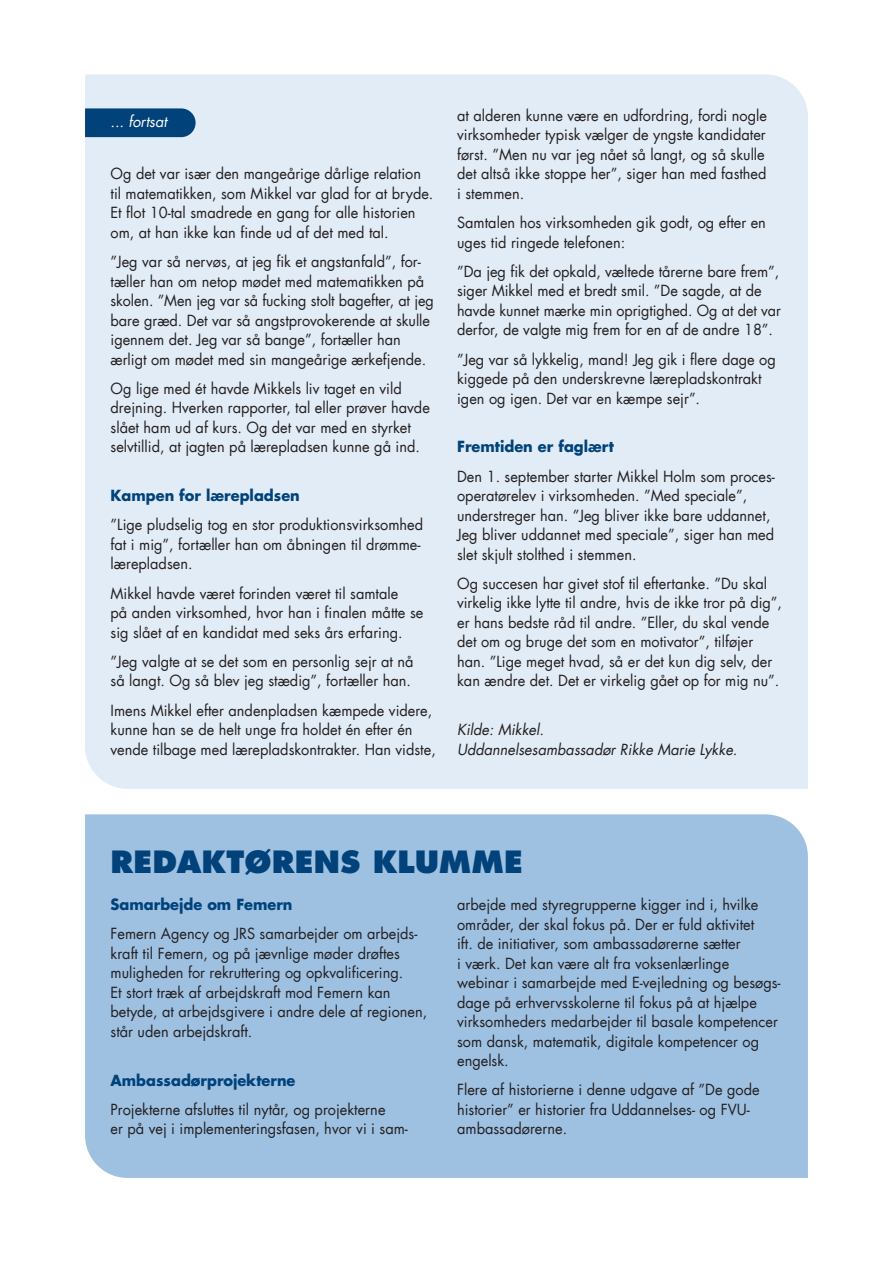
<style>
.page{position:relative;width:893px;height:1263px;background:#fff}
.page>*{position:absolute;margin:0;border:0;box-sizing:border-box;transform-origin:0 0}
.Overskrift_-_Nyt_des{font:800 30px "Futura LT";letter-spacing:.005em;color:#004279}
.Brødtekst_-_Nyt_desi{font:15px/19.5px "Futura LT";color:#231f20}
.Mellemrubrik_-_Nyt_d{font:700 15px "Futura LT";color:#004279}
.Kildeangivelse_-_Nyt{font:italic 15px/19.5px "Futura LT";color:#231f20}
.Kildeangivelse_-_Nyt-2{font:italic 15px "Futura LT";color:#fff}
</style>
<div class="page">
<div style="left:85px;top:74px;width:723px;height:715px;background:#e2ecf6"></div>
<svg style="left:85px;top:108px;width:111px;height:29px"></svg>
<div style="left:85px;top:814px;width:723px;height:364px;background:#9ec1e2"></div>
<p class="Kildeangivelse_-_Nyt-2" style="left:111px;top:112px;width:58px">... fortsat</p>
<p class="Brødtekst_-_Nyt_desi" style="left:111px;top:164px;width:324px">Og det var især den mangeårige dårlige relation til matematikken, som Mikkel var glad for at bryde.<br>Et flot 10-tal smadrede en gang for alle historien om, at han ikke kan finde ud af det med tal.</p>
<p class="Brødtekst_-_Nyt_desi" style="left:111px;top:252px;width:325px">”Jeg var så nervøs, at jeg fik et angstanfald”, for-- tæller han om netop mødet med matematikken på skolen. ”Men jeg var så fucking stolt bagefter, at jeg bare græd. Det var så angstprovokerende at skulle igennem det. Jeg var så bange”, fortæller han ærligt om mødet med sin mangeårige ærkefjende.</p>
<p class="Brødtekst_-_Nyt_desi" style="left:111px;top:379px;width:321px">Og lige med ét havde Mikkels liv taget en vild drejning. Hverken rapporter, tal eller prøver havde slået ham ud af kurs. Og det var med en styrket selvtillid, at jagten på lærepladsen kunne gå ind.</p>
<h3 class="Mellemrubrik_-_Nyt_d" style="left:111px;top:485px;width:191px">Kampen for lærepladsen</h3>
<p class="Brødtekst_-_Nyt_desi" style="left:111px;top:515px;width:314px">”Lige pludselig tog en stor produktionsvirksomhed fat i mig”, fortæller han om åbningen til drømme&shy;lærepladsen.</p>
<p class="Brødtekst_-_Nyt_desi" style="left:111px;top:583px;width:314px">Mikkel havde været forinden været til samtale<br>på anden virksomhed, hvor han i finalen måtte se sig slået af en kandidat med seks års erfaring.</p>
<p class="Brødtekst_-_Nyt_desi" style="left:111px;top:652px;width:305px">”Jeg valgte at se det som en personlig sejr at nå så langt. Og så blev jeg stædig”, fortæller han.</p>
<p class="Brødtekst_-_Nyt_desi" style="left:111px;top:700px;width:327px">Imens Mikkel efter andenpladsen kæmpede videre, kunne han se de helt unge fra holdet én efter én vende tilbage med lærepladskontrakter. Han vidste,</p>
<p class="Brødtekst_-_Nyt_desi" style="left:457px;top:106px;width:311px">at alderen kunne være en udfordring, fordi nogle virksomheder typisk vælger de yngste kandidater først. ”Men nu var jeg nået så langt, og så skulle det altså ikke stoppe her”, siger han med fasthed i stemmen.</p>
<p class="Brødtekst_-_Nyt_desi" style="left:457px;top:213px;width:310px">Samtalen hos virksomheden gik godt, og efter en uges tid ringede telefonen:</p>
<p class="Brødtekst_-_Nyt_desi" style="left:457px;top:262px;width:325px">”Da jeg fik det opkald, væltede tårerne bare frem”, siger Mikkel med et bredt smil. ”De sagde, at de havde kunnet mærke min oprigtighed. Og at det var derfor, de valgte mig frem for en af de andre 18”.</p>
<p class="Brødtekst_-_Nyt_desi" style="left:457px;top:349px;width:320px">”Jeg var så lykkelig, mand! Jeg gik i flere dage og kiggede på den underskrevne lærepladskontrakt igen og igen. Det var en kæmpe sejr”.</p>
<h3 class="Mellemrubrik_-_Nyt_d" style="left:457px;top:437px;width:158px">Fremtiden er faglært</h3>
<p class="Brødtekst_-_Nyt_desi" style="left:457px;top:466px;width:319px">Den 1. september starter Mikkel Holm som proces&shy;operatørelev i virksomheden. ”Med speciale”, understreger han. ”Jeg bliver ikke bare uddannet, Jeg bliver uddannet med speciale”, siger han med slet skjult stolthed i stemmen.</p>
<p class="Brødtekst_-_Nyt_desi" style="left:457px;top:574px;width:326px">Og succesen har givet stof til eftertanke. ”Du skal virkelig ikke lytte til andre, hvis de ikke tror på dig”, er hans bedste råd til andre. ”Eller, du skal vende det om og bruge det som en motivator”, tilføjer han. ”Lige meget hvad, så er det kun dig selv, der kan ændre det. Det er virkelig gået op for mig nu”.</p>
<p class="Kildeangivelse_-_Nyt" style="left:457px;top:720px;width:282px">Kilde: Mikkel.<br>Uddannelsesambassadør Rikke Marie Lykke.</p>
<h1 class="Overskrift_-_Nyt_des" style="left:111px;top:842px;width:414px">REDAKTØRENS KLUMME</h1>
<h3 class="Mellemrubrik_-_Nyt_d" style="left:111px;top:894px;width:184px">Samarbejde om Femern</h3>
<p class="Brødtekst_-_Nyt_desi" style="left:111px;top:924px;width:318px">Femern Agency og JRS samarbejder om arbejds&shy;kraft til Femern, og på jævnlige møder drøftes muligheden for rekruttering og opkvalificering.<br>Et stort træk af arbejdskraft mod Femern kan betyde, at arbejdsgivere i andre dele af regionen, står uden arbejdskraft.</p>
<h3 class="Mellemrubrik_-_Nyt_d" style="left:111px;top:1070px;width:186px">Ambassadørprojekterne</h3>
<p class="Brødtekst_-_Nyt_desi" style="left:111px;top:1100px;width:299px">Projekterne afsluttes til nytår, og projekterne<br>er på vej i implementeringsfasen, hvor vi i sam-</p>
<p class="Brødtekst_-_Nyt_desi" style="left:457px;top:895px;width:325px">arbejde med styregrupperne kigger ind i, hvilke områder, der skal fokus på. Der er fuld aktivitet<br>ift. de initiativer, som ambassadørerne sætter<br>i værk. Det kan være alt fra voksenlærlinge webinar i samarbejde med E-vejledning og besøgs&shy;dage på erhvervsskolerne til fokus på at hjælpe virksomheders medarbejder til basale kompetencer som dansk, matematik, digitale kompetencer og engelsk.</p>
<p class="Brødtekst_-_Nyt_desi" style="left:457px;top:1080px;width:304px">Flere af historierne i denne udgave af ”De gode historier” er historier fra Uddannelses- og FVU&shy;ambassadørerne.</p>
</div>
